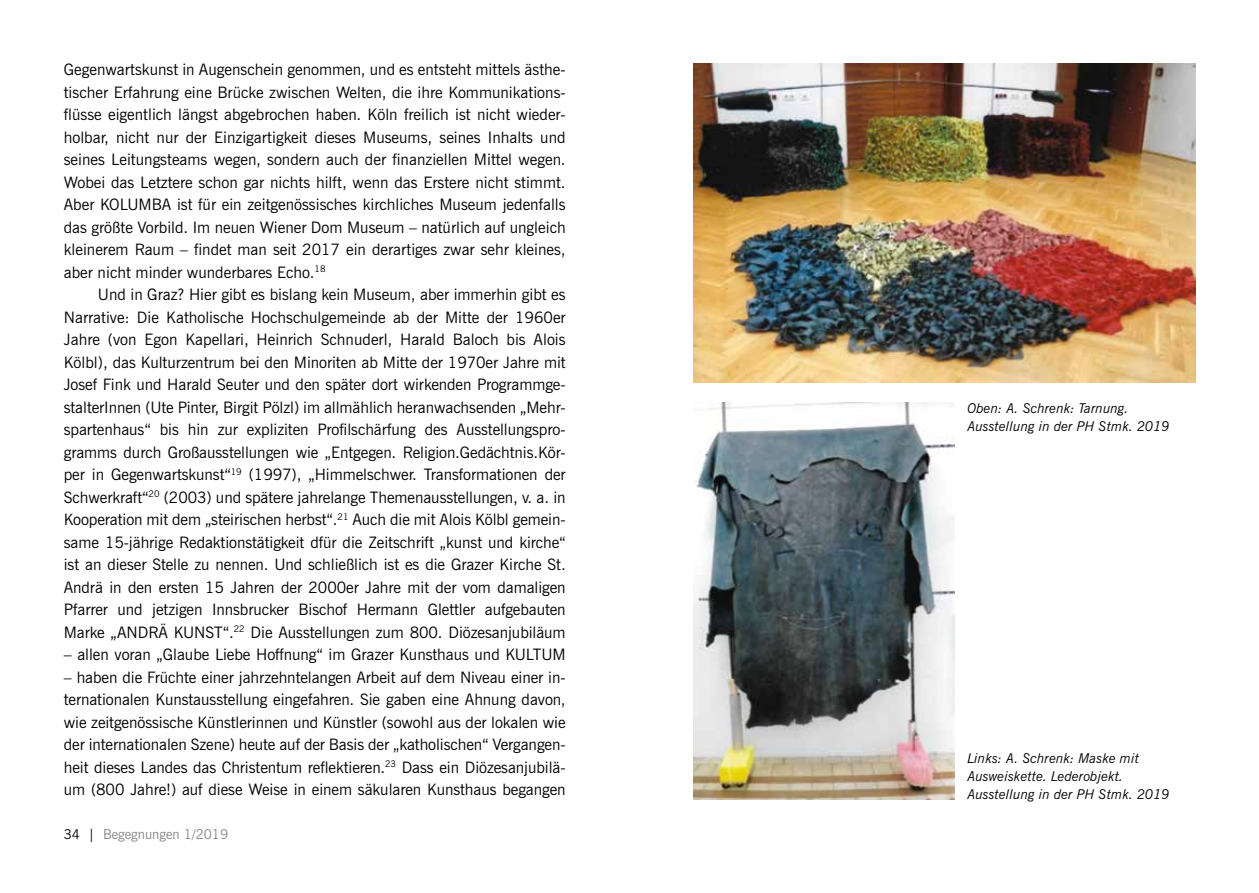
<style>
.page{position:relative;width:1259px;height:893px;background:#fff}
.page>*{position:absolute;margin:0;border:0;box-sizing:border-box;transform-origin:0 0}
.t1{font:15.75px/22.5px "News Gothic BT";letter-spacing:-.005em;color:#000;text-align:justify}
.t2{font:italic 13.5px/18px "News Gothic BT";color:#000}
.t3{font:13.5px "News Gothic BT";color:#878787}
.s1{color:#000}
</style>
<div class="page">
<img style="left:693px;top:64px;width:502px;height:318px">
<img style="left:693px;top:403px;width:261px;height:396px">
<p class="t1" style="left:64px;top:58px;width:503px">Gegenwartskunst in Augenschein genommen, und es entsteht mittels ästhe&shy;tischer Erfahrung eine Brücke zwischen Welten, die ihre Kommunikations&shy;flüsse eigentlich längst abgebrochen haben. Köln freilich ist nicht wieder&shy;holbar, nicht nur der Einzigartigkeit dieses Museums, seines Inhalts und seines Leitungsteams wegen, sondern auch der finanziellen Mittel wegen.<br>Wobei das Letztere schon gar nichts hilft, wenn das Erstere nicht stimmt.<br>Aber KOLUMBA ist für ein zeitgenössisches kirchliches Museum jedenfalls das größte Vorbild. Im neuen Wiener Dom Museum – natürlich auf ungleich kleinerem Raum – findet man seit 2017 ein derartiges zwar sehr kleines, aber nicht minder wunderbares Echo.<sup>18</sup></p>
<p class="t1" style="left:64px;top:283px;width:503px;text-indent:34px">Und in Graz? Hier gibt es bislang kein Museum, aber immerhin gibt es Narrative: Die Katholische Hochschulgemeinde ab der Mitte der 1960er Jahre (von Egon Kapellari, Heinrich Schnuderl, Harald Baloch bis Alois Kölbl), das Kulturzentrum bei den Minoriten ab Mitte der 1970er Jahre mit Josef Fink und Harald Seuter und den später dort wirkenden Programmge&shy;stalterInnen (Ute Pinter, Birgit Pölzl) im allmählich heranwachsenden „Mehr&shy;spartenhaus“ bis hin zur expliziten Profilschärfung des Ausstellungspro&shy;gramms durch Großausstellungen wie „Entgegen. Religion.Gedächtnis.Kör&shy;per in Gegenwartskunst“<sup>19</sup> (1997), „Himmelschwer. Transformationen der Schwerkraft“<sup>20</sup> (2003) und spätere jahrelange Themenausstellungen, v. a. in Kooperation mit dem „steirischen herbst“.<sup>21</sup> Auch die mit Alois Kölbl gemein&shy;same 15-jährige Redaktionstätigkeit dfür die Zeitschrift „kunst und kirche“ ist an dieser Stelle zu nennen. Und schließlich ist es die Grazer Kirche St.<br>Andrä in den ersten 15 Jahren der 2000er Jahre mit der vom damaligen Pfarrer und jetzigen Innsbrucker Bischof Hermann Glettler aufgebauten Marke „ANDRÄ KUNST“.<sup>22</sup> Die Ausstellungen zum 800. Diözesanjubiläum</p>
<p class="t1" style="left:64px;top:643px;width:503px">– allen voran „Glaube Liebe Hoffnung“ im Grazer Kunsthaus und KULTUM</p>
<p class="t1" style="left:64px;top:666px;width:503px">– haben die Früchte einer jahrzehntelangen Arbeit auf dem Niveau einer in&shy;ternationalen Kunstausstellung eingefahren. Sie gaben eine Ahnung davon, wie zeitgenössische Künstlerinnen und Künstler (sowohl aus der lokalen wie der internationalen Szene) heute auf der Basis der „katholischen“ Vergangen&shy;heit dieses Landes das Christentum reflektieren.<sup>23</sup> Dass ein Diözesanjubilä&shy;um (800 Jahre!) auf diese Weise in einem säkularen Kunsthaus begangen</p>
<p class="t3" style="left:64px;top:826px;width:166px"><span class="s1">34 |</span> Begegnungen 1/2019</p>
<p class="t2" style="left:967px;top:399px;width:204px">Oben: A. Schrenk: Tarnung.<br>Ausstellung in der PH Stmk. 2019</p>
<p class="t2" style="left:967px;top:749px;width:204px">Links: A. Schrenk: Maske mit<br>Ausweiskette. Lederobjekt.<br>Ausstellung in der PH Stmk. 2019</p>
</div>
